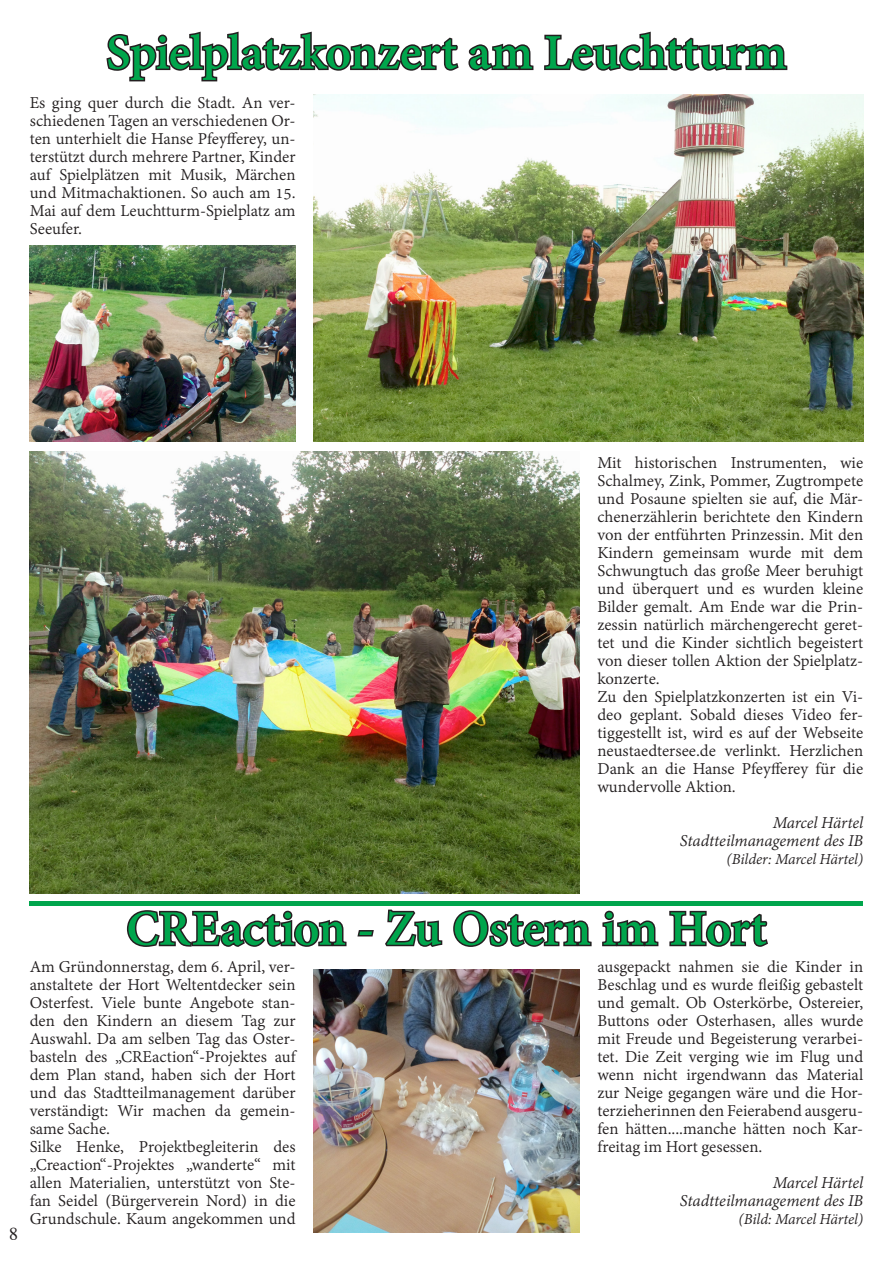
<style>
.page{position:relative;width:893px;height:1263px;background:#fff}
.page>*{position:absolute;margin:0;border:0;box-sizing:border-box;transform-origin:0 0}
.t1{font:700 54px "Adobe Devanagari";letter-spacing:-.01em;color:#00a54c}
.t2{font:18px/18px "Adobe Devanagari";color:#231f20;text-align:justify}
.t3{font:italic 18px/18px "Adobe Devanagari";letter-spacing:-.01em;color:#231f20;text-align:right}
.t4{font:18px "Times";color:#231f20}
.t5{font:italic 16.5px "Adobe Devanagari";letter-spacing:-.015em;color:#231f20}
</style>
<div class="page">
<svg style="left:106px;top:31px;width:353px;height:51px"></svg>
<svg style="left:468px;top:43px;width:66px;height:28px"></svg>
<svg style="left:544px;top:31px;width:244px;height:40px"></svg>
<img style="left:314px;top:95px;width:549px;height:346px">
<img style="left:30px;top:246px;width:266px;height:195px">
<img style="left:30px;top:451px;width:549px;height:442px">
<div style="left:30px;top:901px;width:833px;height:5px;background:#00a54c"></div>
<svg style="left:126px;top:910px;width:221px;height:37px"></svg>
<svg style="left:357px;top:930px;width:17px;height:7px"></svg>
<svg style="left:385px;top:909px;width:58px;height:38px"></svg>
<svg style="left:453px;top:910px;width:139px;height:37px"></svg>
<svg style="left:602px;top:910px;width:57px;height:37px"></svg>
<svg style="left:669px;top:910px;width:99px;height:37px"></svg>
<img style="left:314px;top:969px;width:265px;height:263px">
<h1 class="t1" style="left:106px;top:22px;width:682px">Spielplatzkonzert am Leuchtturm</h1>
<p class="t2" style="left:30px;top:95px;width:267px">Es ging quer durch die Stadt. An ver&shy;schiedenen Tagen an verschiedenen Or&shy;ten unterhielt die Hanse Pfeyfferey, un&shy;terstützt durch mehrere Partner, Kinder auf Spielplätzen mit Musik, Märchen und Mitmachaktionen. So auch am 15.<br>Mai auf dem Leuchtturm-Spielplatz am Seeufer.</p>
<p class="t2" style="left:597px;top:455px;width:267px;text-align:left">Mit historischen Instrumenten, wie Schalmey, Zink, Pommer, Zugtrompete und Posaune spielten sie auf, die Mär&shy;chenerzählerin berichtete den Kindern von der entführten Prinzessin. Mit den Kindern gemeinsam wurde mit dem Schwungtuch das große Meer beruhigt und überquert und es wurden kleine Bilder gemalt. Am Ende war die Prin&shy;zessin natürlich märchengerecht geret&shy;tet und die Kinder sichtlich begeistert von dieser tollen Aktion der Spielplatz&shy;konzerte.<br>Zu den Spielplatzkonzerten ist ein Vi&shy;deo geplant. Sobald dieses Video fer&shy;tiggestellt ist, wird es auf der Webseite neustaedtersee.de verlinkt. Herzlichen Dank an die Hanse Pfeyfferey für die wundervolle Aktion.</p>
<p class="t3" style="left:680px;top:815px;width:185px">Marcel Härtel<br>Stadtteilmanagement des IB</p>
<p class="t5" style="left:727px;top:850px;width:138px">(Bilder: Marcel Härtel)</p>
<p class="t4" style="left:9px;top:1217px;width:10px">8</p>
<h1 class="t1" style="left:126px;top:898px;width:642px">CREaction - Zu Ostern im Hort</h1>
<p class="t2" style="left:30px;top:959px;width:267px;text-align:left">Am Gründonnerstag, dem 6. April, ver&shy;anstaltete der Hort Weltentdecker sein Osterfest. Viele bunte Angebote stan&shy;den den Kindern an diesem Tag zur Auswahl. Da am selben Tag das Oster&shy;basteln des „CREaction“-Projektes auf dem Plan stand, haben sich der Hort und das Stadtteilmanagement darüber verständigt: Wir machen da gemein&shy;same Sache.<br>Silke Henke, Projektbegleiterin des „Creaction“-Projektes „wanderte“ mit allen Materialien, unterstützt von Ste&shy;fan Seidel (Bürgerverein Nord) in die Grundschule. Kaum angekommen und</p>
<p class="t2" style="left:597px;top:959px;width:267px">ausgepackt nahmen sie die Kinder in Beschlag und es wurde fleißig gebastelt und gemalt. Ob Osterkörbe, Ostereier, Buttons oder Osterhasen, alles wurde mit Freude und Begeisterung verarbei&shy;tet. Die Zeit verging wie im Flug und wenn nicht irgendwann das Material zur Neige gegangen wäre und die Hor&shy;terzieherinnen den Feierabend ausgeru&shy;fen hätten....manche hätten noch Kar&shy;freitag im Hort gesessen.</p>
<p class="t3" style="left:680px;top:1175px;width:185px">Marcel Härtel<br>Stadtteilmanagement des IB</p>
<p class="t5" style="left:739px;top:1210px;width:126px">(Bild: Marcel Härtel)</p>
</div>
